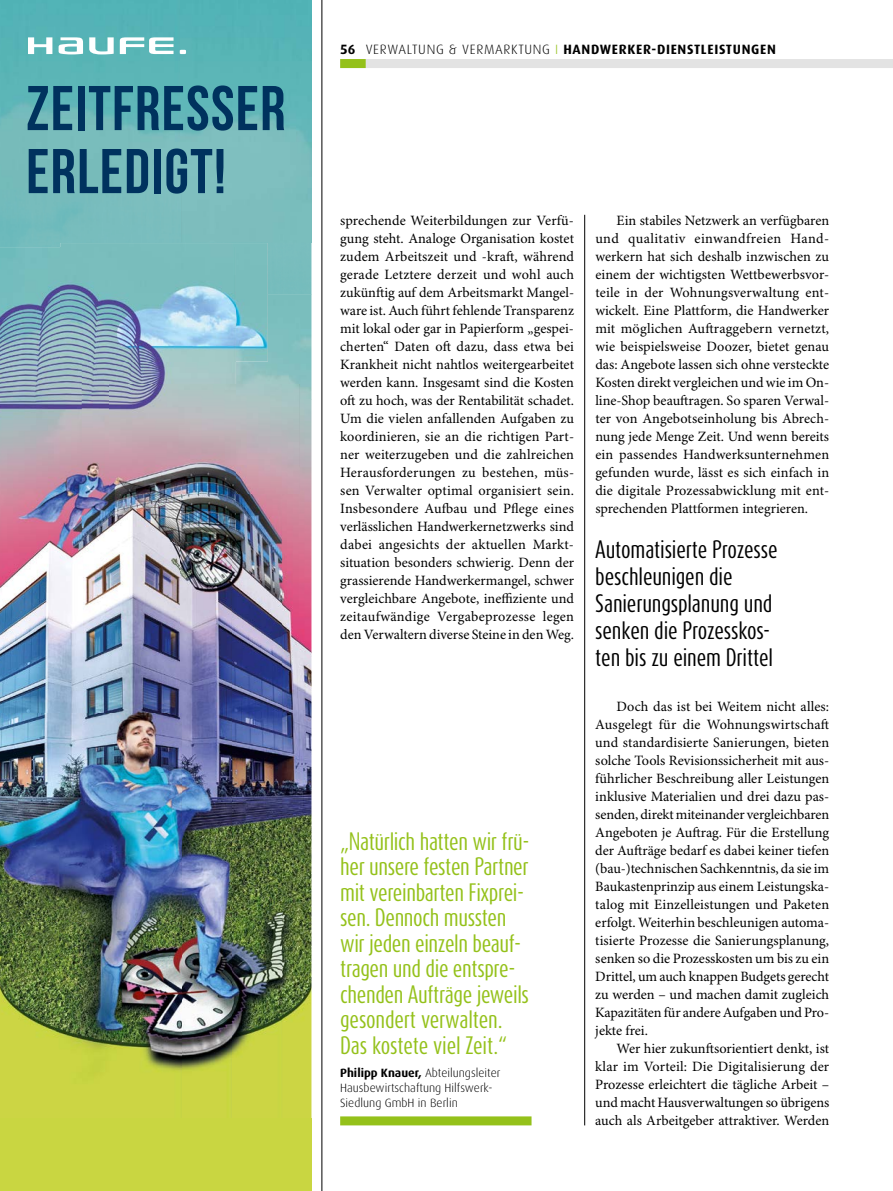
<style>
.page{position:relative;width:893px;height:1191px;background:#fff}
.page>*{position:absolute;margin:0;border:0;box-sizing:border-box;transform-origin:0 0}
.t1{font:21px/25.5px "Dax Compact";letter-spacing:-.02em;color:#94c11a}
.t2{font:21px/27px "Dax Compact";letter-spacing:-.01em;color:#000}
.t3{font:14.25px/18px "Minion Pro";color:#000;text-align:justify}
.t4{font:700 13.5px "Dax";letter-spacing:.05em;color:#000}
.t5{font:300 12px/15px "Dax";color:#000}
.s1{font-weight:300}
.s2{font-weight:300;color:#94c11a}
.s3{font-weight:700}
</style>
<div class="page">
<div style="left:340px;top:59px;width:553px;height:9px;background:#e3e3e3"></div>
<div style="left:340px;top:59px;width:26px;height:9px;background:#94c11a"></div>
<hr style="left:584px;top:215px;width:1px;height:910px;background:#000">
<hr style="left:322px;top:0;width:1px;height:1191px;background:#000">
<img style="left:0;top:0;width:181px;height:247px">
<img style="left:181px;top:0;width:130px;height:294px">
<img style="left:282px;top:399px;width:29px;height:719px">
<img style="left:232px;top:493px;width:50px;height:625px">
<img style="left:0;top:541px;width:232px;height:577px">
<img style="left:134px;top:384px;width:166px;height:109px">
<svg style="left:28px;top:37px;width:158px;height:17px"></svg>
<img style="left:60px;top:243px;width:208px;height:119px">
<img style="left:0;top:247px;width:82px;height:294px">
<img style="left:82px;top:362px;width:154px;height:32px">
<img style="left:82px;top:394px;width:52px;height:147px">
<img style="left:133px;top:493px;width:103px;height:48px">
<img style="left:60px;top:247px;width:176px;height:115px">
<svg style="left:28px;top:86px;width:44px;height:44px;background:#33748a"></svg>
<div style="left:78px;top:86px;width:7px;height:44px;background:#00325e"></div>
<svg style="left:89px;top:85px;width:168px;height:46px;background:#35798e"></svg>
<svg style="left:263px;top:86px;width:21px;height:44px"></svg>
<svg style="left:29px;top:149px;width:92px;height:44px;background:#3a758b"></svg>
<svg style="left:127px;top:149px;width:21px;height:44px"></svg>
<div style="left:154px;top:149px;width:7px;height:44px;background:#00325e"></div>
<svg style="left:166px;top:148px;width:57px;height:46px;background:#417a8f"></svg>
<div style="left:0;top:1118px;width:311px;height:73px;background:#c9d641"></div>
<div style="left:340px;top:1116px;width:191px;height:9px;background:#94c11a"></div>
<p class="t4" style="left:340px;top:41px;width:437px">56 <span class="s1">VERWALTUNG &amp; VERMARKTUNG</span> <span class="s2">I</span> HANDWERKER-DIENSTLEISTUNGEN</p>
<p class="t3" style="left:340px;top:212px;width:235px">sprechende Weiterbildungen zur Verfü&shy;gung steht. Analoge Organisation kostet zudem Arbeitszeit und -kraft, während gerade Letztere derzeit und wohl auch zukünftig auf dem Arbeitsmarkt Mangel&shy;ware ist. Auch führt fehlende Transparenz mit lokal oder gar in Papierform „gespei&shy;cherten“ Daten oft dazu, dass etwa bei Krankheit nicht nahtlos weitergearbeitet werden kann. Insgesamt sind die Kosten oft zu hoch, was der Rentabilität schadet.<br>Um die vielen anfallenden Aufgaben zu koordinieren, sie an die richtigen Part&shy;ner weiterzugeben und die zahlreichen Herausforderungen zu bestehen, müs&shy;sen Verwalter optimal organisiert sein.<br>Insbesondere Aufbau und Pflege eines verlässlichen Handwerkernetzwerks sind dabei angesichts der aktuellen Markt&shy;situation besonders schwierig. Denn der grassierende Handwerkermangel, schwer vergleichbare Angebote, ineffiziente und zeitaufwändige Vergabeprozesse legen den Verwaltern diverse Steine in den Weg.</p>
<p class="t3" style="left:595px;top:212px;width:235px;text-indent:21px">Ein stabiles Netzwerk an verfügbaren und qualitativ einwandfreien Hand&shy;werkern hat sich deshalb inzwischen zu einem der wichtigsten Wettbewerbsvor&shy;teile in der Wohnungsverwaltung ent&shy;wickelt. Eine Plattform, die Handwerker mit möglichen Auftraggebern vernetzt, wie beispielsweise Doozer, bietet genau das: Angebote lassen sich ohne versteckte Kosten direkt vergleichen und wie im On&shy;line-Shop beauftragen. So sparen Verwal&shy;ter von Angebotseinholung bis Abrech&shy;nung jede Menge Zeit. Und wenn bereits ein passendes Handwerksunternehmen gefunden wurde, lässt es sich einfach in die digitale Prozessabwicklung mit ent&shy;sprechenden Plattformen integrieren.</p>
<h1 class="t2" style="left:595px;top:536px;width:184px">Automatisierte Prozesse beschleunigen die<br>Sanierungsplanung und senken die Prozesskos&shy;ten bis zu einem Drittel</h1>
<p class="t3" style="left:595px;top:698px;width:235px;text-indent:21px">Doch das ist bei Weitem nicht alles:<br>Ausgelegt für die Wohnungswirtschaft und standardisierte Sanierungen, bieten solche Tools Revisionssicherheit mit aus&shy;führlicher Beschreibung aller Leistungen inklusive Materialien und drei dazu pas&shy;senden, direkt miteinander vergleichbaren Angeboten je Auftrag. Für die Erstellung der Aufträge bedarf es dabei keiner tiefen (bau-)technischen Sachkenntnis, da sie im Baukastenprinzip aus einem Leistungska&shy;talog mit Einzelleistungen und Paketen erfolgt. Weiterhin beschleunigen automa&shy;tisierte Prozesse die Sanierungsplanung, senken so die Prozesskosten um bis zu ein Drittel, um auch knappen Budgets gerecht zu werden – und machen damit zugleich Kapazitäten für andere Aufgaben und Pro&shy;jekte frei.</p>
<p class="t3" style="left:595px;top:1040px;width:235px;text-indent:21px">Wer hier zukunftsorientiert denkt, ist klar im Vorteil: Die Digitalisierung der Prozesse erleichtert die tägliche Arbeit – und macht Hausverwaltungen so übrigens auch als Arbeitgeber attraktiver. Werden</p>
<h1 class="t1" style="left:340px;top:828px;width:191px">„Natürlich hatten wir frü&shy;her unsere festen Partner mit vereinbarten Fixprei&shy;sen. Dennoch mussten wir jeden einzeln beauf&shy;tragen und die entspre&shy;chenden Aufträge jeweils gesondert verwalten.<br>Das kostete viel Zeit.“</h1>
<p class="t5" style="left:340px;top:1065px;width:162px"><span class="s3">Philipp Knauer,</span> Abteilungsleiter<br>Hausbewirtschaftung Hilfswerk-<br>Siedlung GmbH in Berlin</p>
</div>
